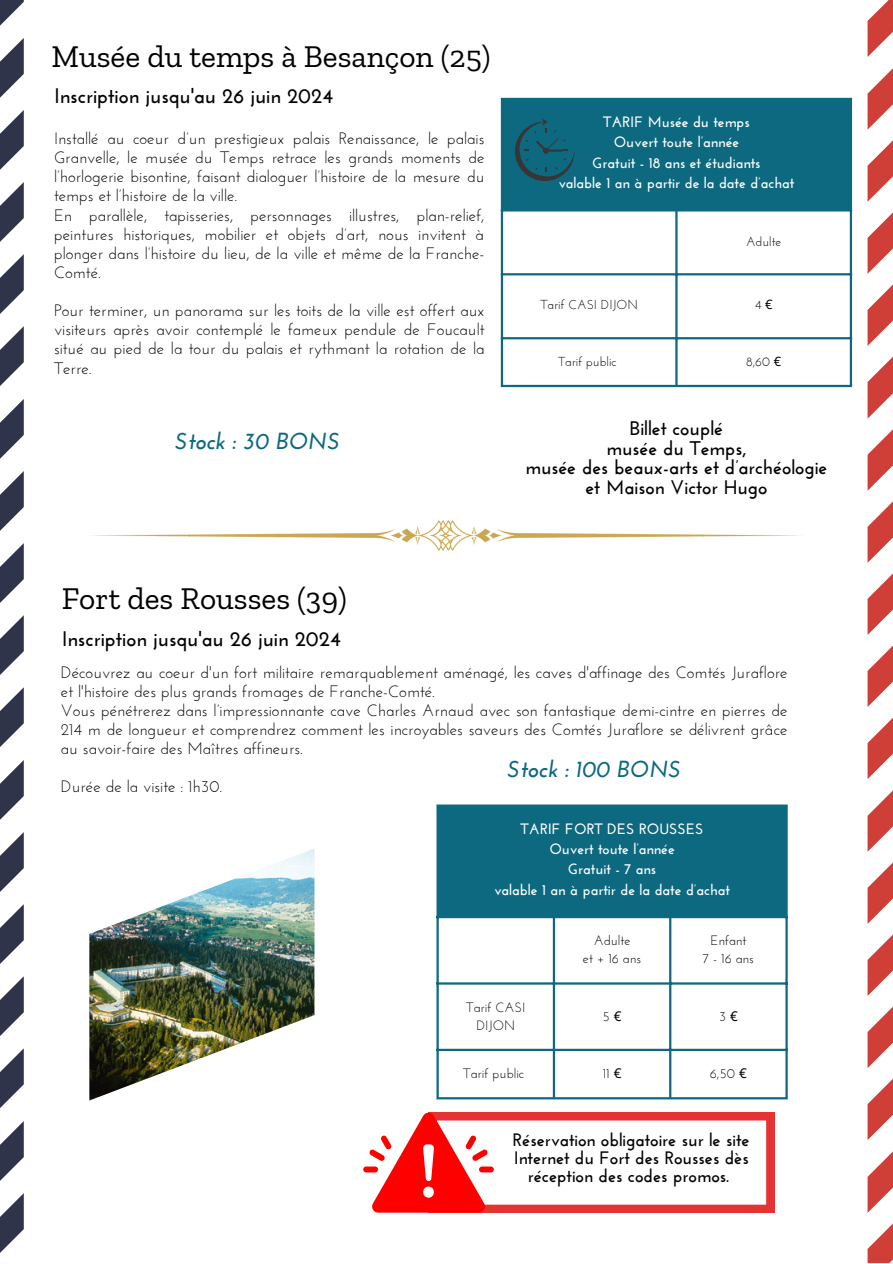
<style>
.page{position:relative;width:893px;height:1264px;background:#fff}
.page>*{position:absolute;margin:0;border:0;box-sizing:border-box;transform-origin:0 0}
.t1{font:31.5px "Zilla Slab";color:#000}
.t2{font:italic 700 23.1px "Josefin Sans";color:#0c6980}
.t3{font:700 21px "Josefin Sans";color:#000}
.t4{font:700 19.65px/19.6px "Josefin Sans";color:#000;text-align:center}
.t5{font:700 18px/18px "Josefin Sans";color:#000;text-align:center}
.t6{font:16.5px/19.2px "Josefin Sans";color:#000}
.t7{font:700 15px/20.5px "Josefin Sans";color:#fff;text-align:center}
.t8{font:13.5px/18px "Josefin Sans";color:#000;text-align:center}
.t9{font:12.9px "Josefin Sans";color:#000}
.s1{font-family:"Noto Sans"}
</style>
<div class="page">
<svg style="left:0;top:0;width:24px;height:1253px"></svg>
<svg style="left:867px;top:0;width:25px;height:1263px"></svg>
<div style="left:501px;top:99px;width:350px;height:112px;background:#0c6980"></div>
<hr style="left:501px;top:100px;width:2px;height:285px;background:#0c6980">
<hr style="left:675px;top:211px;width:2px;height:174px;background:#0c6980">
<hr style="left:849px;top:100px;width:3px;height:285px;background:#0c6980">
<hr style="left:501px;top:98px;width:351px;height:2px;background:#0c6980">
<hr style="left:501px;top:273px;width:351px;height:2px;background:#0c6980">
<hr style="left:501px;top:337px;width:351px;height:2px;background:#0c6980">
<hr style="left:501px;top:385px;width:351px;height:2px;background:#0c6980">
<img style="left:91px;top:520px;width:710px;height:30px">
<svg style="left:515px;top:118px;width:59px;height:63px"></svg>
<div style="left:437px;top:805px;width:349px;height:112px;background:#0c6980"></div>
<hr style="left:436px;top:806px;width:2px;height:291px;background:#0c6980">
<hr style="left:552px;top:918px;width:3px;height:179px;background:#0c6980">
<hr style="left:669px;top:918px;width:2px;height:179px;background:#0c6980">
<hr style="left:785px;top:806px;width:2px;height:291px;background:#0c6980">
<hr style="left:436px;top:804px;width:351px;height:2px;background:#0c6980">
<hr style="left:436px;top:916px;width:351px;height:2px;background:#0c6980">
<hr style="left:436px;top:982px;width:351px;height:2px;background:#0c6980">
<hr style="left:436px;top:1048px;width:351px;height:3px;background:#0c6980">
<hr style="left:436px;top:1097px;width:351px;height:2px;background:#0c6980">
<div style="left:363px;top:1166px;width:15px;height:6px;background:#f00;border-radius:3px"></div>
<svg style="left:369px;top:1112px;width:405px;height:100px"></svg>
<img style="left:89px;top:849px;width:225px;height:251px">
<h1 class="t1" style="left:51px;top:38px;width:440px">Musée du temps à Besançon (25)</h1>
<p class="t3" style="left:54px;top:87px;width:280px">Inscription jusqu'au 26 juin 2024</p>
<p class="t6" style="left:54px;top:130px;width:432px">Installé au coeur d’un prestigieux palais Renaissance, le palais Granvelle, le musée du Temps retrace les grands moments de l’horlogerie bisontine, faisant dialoguer l’histoire de la mesure du temps et l’histoire de la ville.<br>En parallèle, tapisseries, personnages illustres, plan-relief, peintures historiques, mobilier et objets d’art, nous invitent à plonger dans l’histoire du lieu, de la ville et même de la Franche-Comté.</p>
<p class="t6" style="left:54px;top:302px;width:432px;text-align:justify">Pour terminer, un panorama sur les toits de la ville est offert aux visiteurs après avoir contemplé le fameux pendule de Foucault situé au pied de la tour du palais et rythmant la rotation de la Terre.</p>
<h2 class="t2" style="left:175px;top:431px;width:167px">Stock : 30 BONS</h2>
<h1 class="t1" style="left:62px;top:579px;width:286px">Fort des Rousses (39)</h1>
<p class="t3" style="left:62px;top:630px;width:280px">Inscription jusqu'au 26 juin 2024</p>
<p class="t7" style="left:558px;top:112px;width:237px">TARIF Musée du temps<br>Ouvert toute l’année<br>Gratuit - 18 ans et étudiants<br>valable 1 an à partir de la date d’achat</p>
<p class="t9" style="left:746px;top:236px;width:37px">Adulte</p>
<p class="t9" style="left:540px;top:300px;width:99px">Tarif CASI DIJON</p>
<p class="t9" style="left:754px;top:300px;width:19px">4 <span class="s1">€</span></p>
<p class="t9" style="left:558px;top:356px;width:60px">Tarif public</p>
<p class="t9" style="left:746px;top:356px;width:37px">8,60 <span class="s1">€</span></p>
<p class="t4" style="left:525px;top:420px;width:303px">Billet couplé<br>musée du Temps,<br>musée des beaux-arts et d’archéologie et Maison Victor Hugo</p>
<p class="t6" style="left:61px;top:664px;width:728px">Découvrez au coeur d'un fort militaire remarquablement aménagé, les caves d'affinage des Comtés Juraflore et l'histoire des plus grands fromages de Franche-Comté.<br>Vous pénétrerez dans l’impressionnante cave Charles Arnaud avec son fantastique demi-cintre en pierres de 214 m de longueur et comprendrez comment les incroyables saveurs des Comtés Juraflore se délivrent grâce au savoir-faire des Maîtres affineurs.</p>
<p class="t6" style="left:61px;top:778px;width:163px">Durée de la visite : 1h30.</p>
<h2 class="t2" style="left:507px;top:759px;width:175px">Stock : 100 BONS</h2>
<p class="t7" style="left:494px;top:820px;width:237px">TARIF FORT DES ROUSSES<br>Ouvert toute l’année<br>Gratuit - 7 ans<br>valable 1 an à partir de la date d’achat</p>
<p class="t8" style="left:583px;top:932px;width:60px">Adulte<br>et + 16 ans</p>
<p class="t8" style="left:702px;top:932px;width:53px">Enfant<br>7 - 16 ans</p>
<p class="t8" style="left:466px;top:999px;width:61px">Tarif CASI<br>DIJON</p>
<p class="t8" style="left:602px;top:1008px;width:21px">5 <span class="s1">€</span></p>
<p class="t8" style="left:719px;top:1008px;width:20px">3 <span class="s1">€</span></p>
<p class="t8" style="left:463px;top:1065px;width:62px">Tarif public</p>
<p class="t8" style="left:602px;top:1065px;width:20px">11 <span class="s1">€</span></p>
<p class="t8" style="left:709px;top:1065px;width:39px">6,50 <span class="s1">€</span></p>
<p class="t5" style="left:513px;top:1132px;width:238px">Réservation obligatoire sur le site<br>Internet du Fort des Rousses dès réception des codes promos.</p>
</div>
